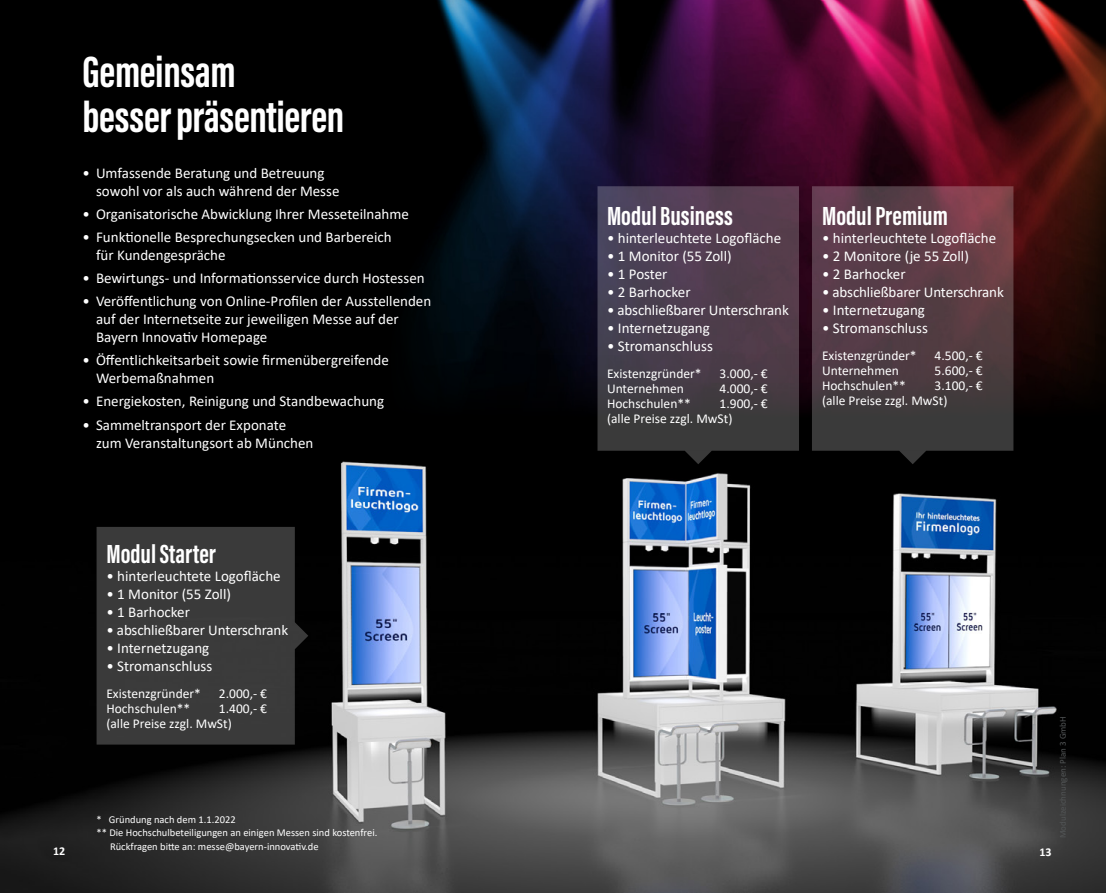
<style>
.page{position:relative;width:1106px;height:893px;background:#fff}
.page>*{position:absolute;margin:0;border:0;box-sizing:border-box;transform-origin:0 0}
.t1{font:700 45px/45px "Acumin Pro Extra Cond";letter-spacing:-.01em;color:#fff}
.t2{font:700 27px "Acumin Pro Extra Cond";color:#fff}
.t3{font:15px/18px "Calibri";color:#fff}
.t4{font:13.5px/15px "Calibri";color:#fff}
.t5{font:700 12px "Calibri";color:#fff}
.t6{font:10.5px "Calibri";color:#fff}
.t7{font:9px "Calibri";color:#525556}
</style>
<div class="page">
<img style="left:0;top:0;width:1106px;height:893px">
<img style="left:387px;top:0;width:719px;height:418px">
<div style="left:97px;top:527px;width:211px;height:218px;background:#3a3a3a"></div>
<svg style="left:812px;top:186px;width:201px;height:278px;background:#503940"></svg>
<svg style="left:597px;top:186px;width:202px;height:278px;background:#463a47"></svg>
<h1 class="t1" style="left:82px;top:49px;width:263px">Gemeinsam<br>besser präsentieren</h1>
<p class="t3" style="left:96px;top:163px;width:245px;text-indent:-14px">• Umfassende Beratung und Betreuung sowohl vor als auch während der Messe</p>
<p class="t3" style="left:82px;top:205px;width:328px">• Organisatorische Abwicklung Ihrer Messeteilnahme</p>
<p class="t3" style="left:96px;top:228px;width:297px;text-indent:-14px">• Funktionelle Besprechungsecken und Barbereich für Kundengespräche</p>
<p class="t3" style="left:82px;top:269px;width:344px">• Bewirtungs- und Informationsservice durch Hostessen</p>
<p class="t3" style="left:96px;top:292px;width:337px;text-indent:-14px">• Veröffentlichung von Online-Profilen der Ausstellenden auf der Internetseite zur jeweiligen Messe auf der<br>Bayern Innovativ Homepage</p>
<p class="t3" style="left:96px;top:351px;width:294px;text-indent:-14px">• Öffentlichkeitsarbeit sowie firmenübergreifende<br>Werbemaßnahmen</p>
<p class="t3" style="left:82px;top:392px;width:303px">• Energiekosten, Reinigung und Standbewachung</p>
<p class="t3" style="left:96px;top:415px;width:219px;text-indent:-14px">• Sammeltransport der Exponate zum Veranstaltungsort ab München</p>
<h2 class="t2" style="left:607px;top:199px;width:127px">Modul Business</h2>
<p class="t3" style="left:607px;top:228px;width:176px">• hinterleuchtete Logofläche</p>
<p class="t3" style="left:607px;top:246px;width:126px">• 1 Monitor (55 Zoll)</p>
<p class="t3" style="left:607px;top:264px;width:62px">• 1 Poster</p>
<p class="t3" style="left:607px;top:282px;width:85px">• 2 Barhocker</p>
<p class="t3" style="left:607px;top:300px;width:183px">• abschließbarer Unterschrank</p>
<p class="t3" style="left:607px;top:318px;width:104px">• Internetzugang</p>
<p class="t3" style="left:607px;top:336px;width:107px">• Stromanschluss</p>
<p class="t4" style="left:607px;top:365px;width:96px">Existenzgründer*</p>
<p class="t4" style="left:719px;top:365px;width:50px">3.000,- €</p>
<p class="t4" style="left:607px;top:380px;width:78px">Unternehmen</p>
<p class="t4" style="left:719px;top:380px;width:50px">4.000,- €</p>
<p class="t4" style="left:607px;top:395px;width:85px">Hochschulen**</p>
<p class="t4" style="left:607px;top:395px;width:162px;text-indent:112px">1.900,- € (alle Preise zzgl. MwSt)</p>
<h2 class="t2" style="left:822px;top:199px;width:127px">Modul Premium</h2>
<p class="t3" style="left:822px;top:228px;width:176px">• hinterleuchtete Logofläche</p>
<p class="t3" style="left:822px;top:246px;width:148px">• 2 Monitore (je 55 Zoll)</p>
<p class="t3" style="left:822px;top:264px;width:85px">• 2 Barhocker</p>
<p class="t3" style="left:822px;top:282px;width:183px">• abschließbarer Unterschrank</p>
<p class="t3" style="left:822px;top:300px;width:104px">• Internetzugang</p>
<p class="t3" style="left:822px;top:318px;width:107px">• Stromanschluss</p>
<p class="t4" style="left:822px;top:347px;width:96px">Existenzgründer*</p>
<p class="t4" style="left:934px;top:347px;width:50px">4.500,- €</p>
<p class="t4" style="left:822px;top:362px;width:78px">Unternehmen</p>
<p class="t4" style="left:934px;top:362px;width:50px">5.600,- €</p>
<p class="t4" style="left:822px;top:377px;width:85px">Hochschulen**</p>
<p class="t4" style="left:822px;top:377px;width:162px;text-indent:112px">3.100,- € (alle Preise zzgl. MwSt)</p>
<h2 class="t2" style="left:106px;top:537px;width:111px">Modul Starter</h2>
<p class="t3" style="left:106px;top:566px;width:176px">• hinterleuchtete Logofläche</p>
<p class="t3" style="left:106px;top:584px;width:126px">• 1 Monitor (55 Zoll)</p>
<p class="t3" style="left:106px;top:602px;width:85px">• 1 Barhocker</p>
<p class="t3" style="left:106px;top:620px;width:183px">• abschließbarer Unterschrank</p>
<p class="t3" style="left:106px;top:638px;width:104px">• Internetzugang</p>
<p class="t3" style="left:106px;top:656px;width:107px">• Stromanschluss</p>
<p class="t4" style="left:106px;top:685px;width:96px">Existenzgründer*</p>
<p class="t4" style="left:219px;top:685px;width:50px">2.000,- €</p>
<p class="t4" style="left:106px;top:700px;width:85px">Hochschulen**</p>
<p class="t4" style="left:106px;top:700px;width:162px;text-indent:112px">1.400,- € (alle Preise zzgl. MwSt)</p>
<p class="t6" style="left:97px;top:812px;width:141px">* Gründung nach dem 1.1.2022</p>
<p class="t6" style="left:97px;top:826px;width:282px">** Die Hochschulbeteiligungen an einigen Messen sind kostenfrei.</p>
<p class="t6" style="left:110px;top:839px;width:210px">Rückfragen bitte an: messe@bayern-innovativ.de</p>
<p class="t5" style="left:53px;top:843px;width:14px">12</p>
<p class="t5" style="left:1039px;top:844px;width:14px">13</p>
<p class="t7" style="left:1056px;top:838px;width:123px;rotate:-90deg">Modulzeichnungen: Plan 3 GmbH</p>
</div>
